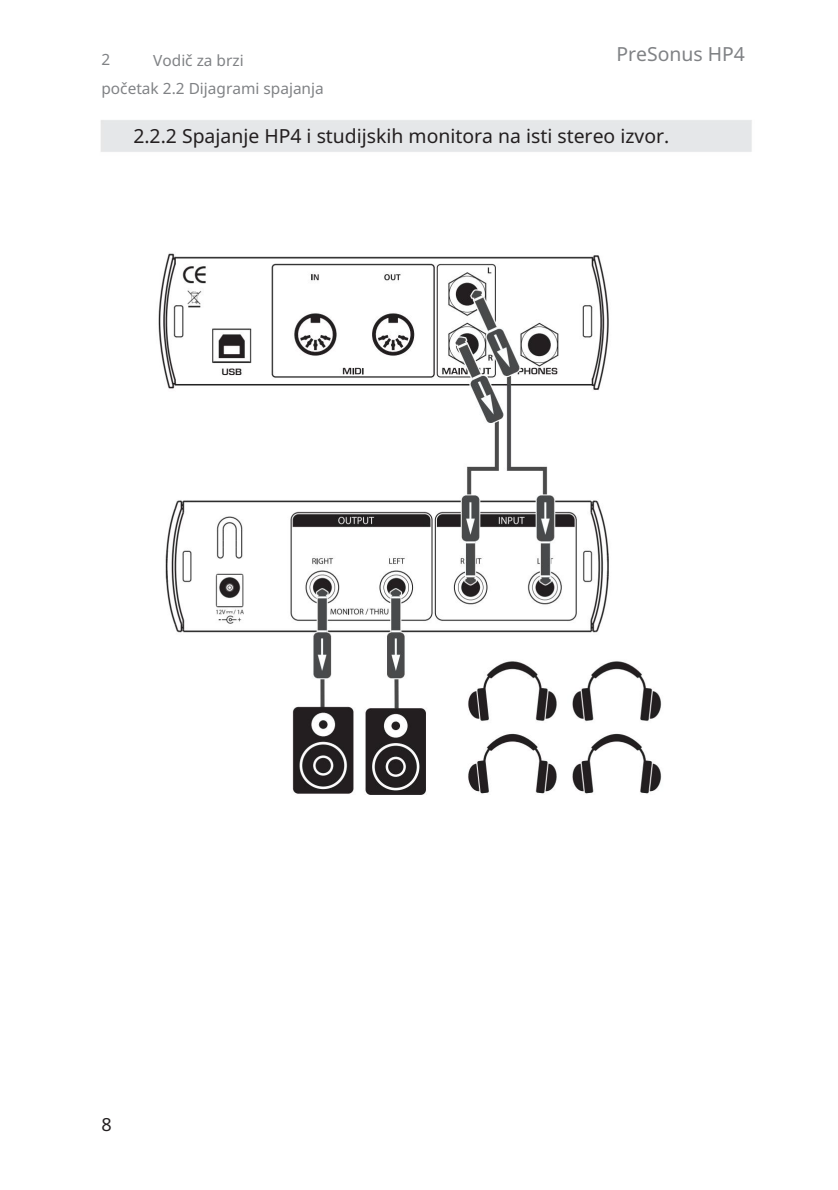
<style>
.page{position:relative;width:838px;height:1190px;background:#fff}
.page>*{position:absolute;margin:0;border:0;box-sizing:border-box;transform-origin:0 0}
.t1{font:19.4px "Noto Sans";color:#231f20}
.t2{font:19.4px "Noto Sans";color:#808285}
.t3{font:18px "Noto Sans";color:#231f20}
.t4{font:15.4px/28px "Noto Sans";color:#808285}
</style>
<div class="page">
<img style="left:101px;top:120px;width:651px;height:675px">
<p class="t4" style="left:101px;top:45px;width:10px">2</p>
<p class="t4" style="left:101px;top:47px;width:224px;text-indent:52px">Vodič za brzi<br>početak 2.2 Dijagrami spajanja</p>
<p class="t2" style="left:616px;top:40px;width:130px">PreSonus HP4</p>
<p class="t1" style="left:133px;top:122px;width:537px">2.2.2 Spajanje HP4 i studijskih monitora na isti stereo izvor.</p>
<p class="t3" style="left:101px;top:1111px;width:12px">8</p>
</div>
